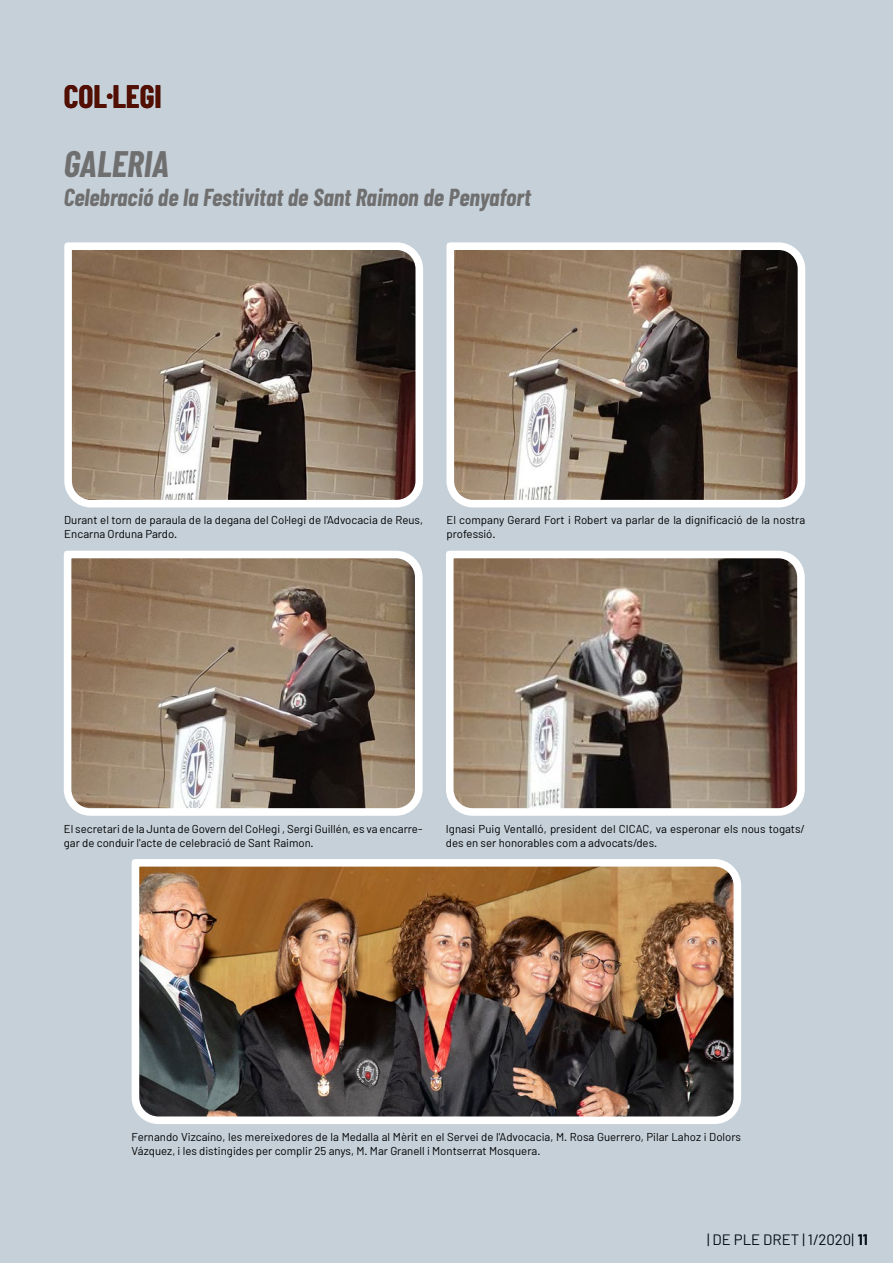
<style>
.page{position:relative;width:893px;height:1263px;background:#c5d0d9}
.page>*{position:absolute;margin:0;border:0;box-sizing:border-box;transform-origin:0 0}
.t1{font:italic 700 36px "Barlow Condensed";color:#706f6f}
.t2{font:700 31.65px "Barlow Condensed";color:#530f02}
.t3{font:italic 700 24px "Barlow Condensed";color:#706f6f}
.t4{font:15px "Barlow";color:#000}
.t5{font:11.4px/14.2px "Barlow";color:#000}
.s1{font-weight:700}
</style>
<div class="page">
<svg style="left:64px;top:242px;width:359px;height:266px;background:#8b7b6c"></svg>
<svg style="left:63px;top:550px;width:360px;height:266px;background:#958575"></svg>
<img style="left:131px;top:859px;width:610px;height:265px">
<svg style="left:446px;top:242px;width:360px;height:266px;background:#897a6c"></svg>
<svg style="left:446px;top:550px;width:359px;height:266px;background:#8b7c6f"></svg>
<h2 class="t2" style="left:64px;top:77px;width:100px">COL·LEGI</h2>
<h1 class="t1" style="left:64px;top:142px;width:107px">GALERIA</h1>
<h3 class="t3" style="left:64px;top:182px;width:469px">Celebració de la Festivitat de Sant Raimon de Penyafort</h3>
<p class="t5" style="left:64px;top:513px;width:360px">Durant el torn de paraula de la degana del Col·legi de l'Advocacia de Reus,<br>Encarna Orduna Pardo.</p>
<p class="t5" style="left:446px;top:513px;width:360px">El company Gerard Fort i Robert va parlar de la dignificació de la nostra professió.</p>
<p class="t5" style="left:64px;top:821px;width:360px">El secretari de la Junta de Govern del Col·legi , Sergi Guillén, es va encarre&shy;gar de conduir l'acte de celebració de Sant Raimon.</p>
<p class="t5" style="left:446px;top:821px;width:360px">Ignasi Puig Ventalló, president del CICAC, va esperonar els nous togats/ des en ser honorables com a advocats/des.</p>
<p class="t5" style="left:132px;top:1129px;width:611px">Fernando Vizcaíno, les mereixedores de la Medalla al Mèrit en el Servei de l'Advocacia, M. Rosa Guerrero, Pilar Lahoz i Dolors<br>Vázquez, i les distingides per complir 25 anys, M. Mar Granell i Montserrat Mosquera.</p>
<h3 class="t4" style="left:707px;top:1230px;width:162px">| DE PLE DRET | 1/2020| <span class="s1">11</span></h3>
</div>
